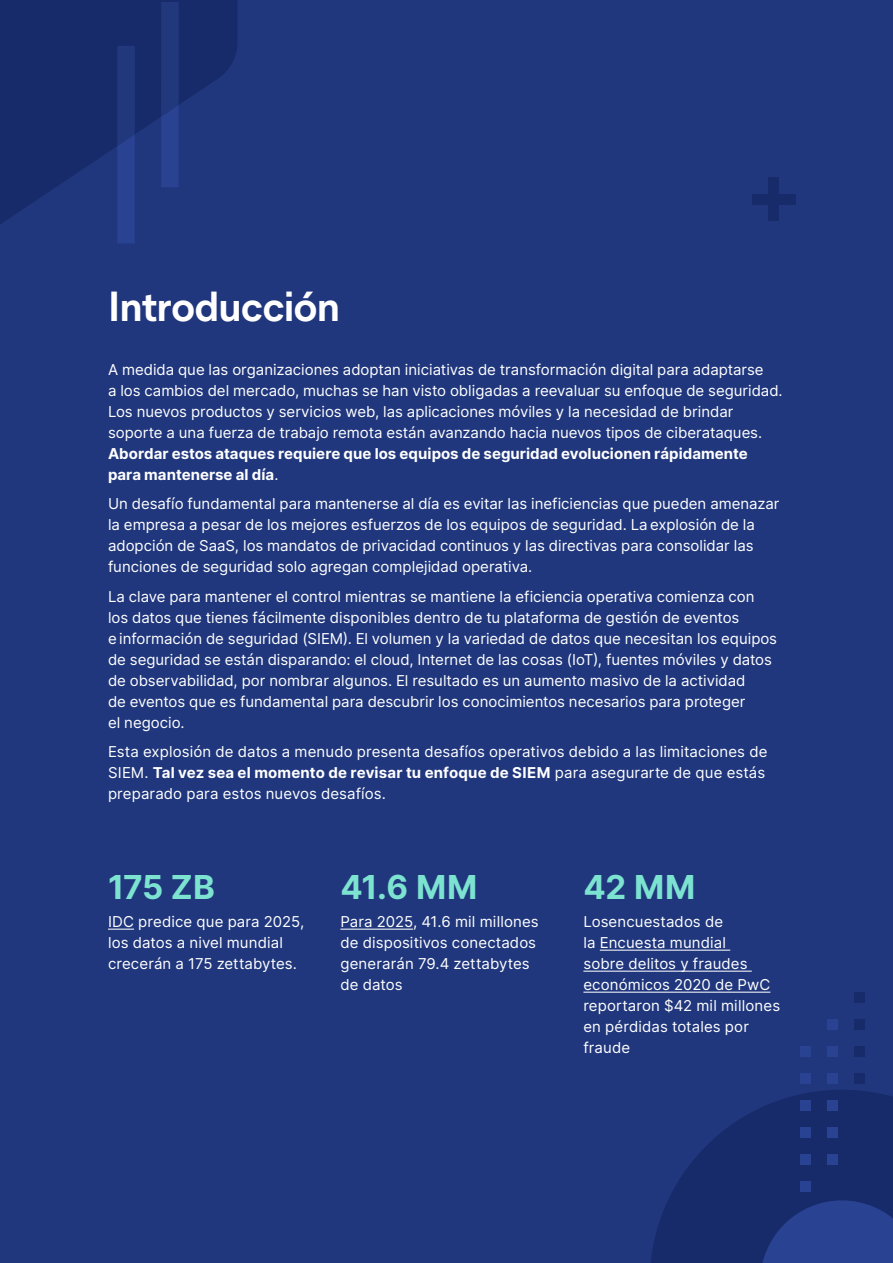
<style>
.page{position:relative;width:893px;height:1263px;background:#20377d}
.page>*{position:absolute;margin:0;border:0;box-sizing:border-box;transform-origin:0 0}
.t1{font:700 42px "Mier B";letter-spacing:-.005em;color:#fff}
.t2{font:700 33px "Inter";letter-spacing:-.005em;color:#7de3d1}
.t3{font:15px/21px "Inter";color:#fff}
.t4{font:700 15px/21px "Inter";color:#fff}
.s1{font-weight:400}
.s2{font-weight:700}
</style>
<div class="page">
<svg style="left:108px;top:929px;width:26px;height:1px"></svg>
<hr style="left:340px;top:929px;width:73px;height:1px;background:#fff">
<div style="left:768px;top:178px;width:11px;height:43px;background:#172b6b"></div>
<div style="left:752px;top:194px;width:43px;height:11px;background:#172b6b"></div>
<svg style="left:0;top:0;width:238px;height:224px;fill:#172b6b"></svg>
<svg style="left:161px;top:2px;width:18px;height:185px"></svg>
<svg style="left:117px;top:46px;width:18px;height:197px"></svg>
<svg style="left:651px;top:1090px;width:242px;height:172px"></svg>
<div style="left:800px;top:1154px;width:11px;height:10px;background:#294291"></div>
<div style="left:800px;top:1181px;width:11px;height:10px;background:#294291"></div>
<div style="left:800px;top:1127px;width:11px;height:11px;background:#294291"></div>
<div style="left:800px;top:1100px;width:11px;height:11px;background:#294291"></div>
<div style="left:800px;top:1073px;width:11px;height:11px;background:#294291"></div>
<div style="left:800px;top:1046px;width:11px;height:11px;background:#294291"></div>
<div style="left:827px;top:1154px;width:11px;height:10px;background:#294291"></div>
<div style="left:827px;top:1127px;width:11px;height:11px;background:#294291"></div>
<div style="left:827px;top:1100px;width:11px;height:11px;background:#294291"></div>
<div style="left:827px;top:1073px;width:11px;height:11px;background:#294291"></div>
<div style="left:827px;top:1046px;width:11px;height:11px;background:#294291"></div>
<div style="left:827px;top:1019px;width:11px;height:11px;background:#294291"></div>
<div style="left:854px;top:1073px;width:11px;height:11px;background:#172b6b"></div>
<div style="left:854px;top:1046px;width:11px;height:11px;background:#172b6b"></div>
<div style="left:854px;top:1019px;width:11px;height:11px;background:#172b6b"></div>
<div style="left:854px;top:992px;width:11px;height:11px;background:#172b6b"></div>
<hr style="left:600px;top:950px;width:130px;height:1px;background:#fff">
<hr style="left:583px;top:971px;width:169px;height:1px;background:#fff">
<hr style="left:583px;top:992px;width:187px;height:1px;background:#fff">
<h1 class="t1" style="left:108px;top:275px;width:233px">Introducción</h1>
<p class="t3" style="left:108px;top:358px;width:676px">A medida que las organizaciones adoptan iniciativas de transformación digital para adaptarse<br>a los cambios del mercado, muchas se han visto obligadas a reevaluar su enfoque de seguridad.<br>Los nuevos productos y servicios web, las aplicaciones móviles y la necesidad de brindar soporte a una fuerza de trabajo remota están avanzando hacia nuevos tipos de ciberataques.</p>
<p class="t4" style="left:108px;top:442px;width:641px">Abordar estos ataques requiere que los equipos de seguridad evolucionen rápidamente para mantenerse al día<span class="s1">.</span></p>
<p class="t3" style="left:108px;top:493px;width:673px">Un desafío fundamental para mantenerse al día es evitar las ineficiencias que pueden amenazar la empresa a pesar de los mejores esfuerzos de los equipos de seguridad. La explosión de la adopción de SaaS, los mandatos de privacidad continuos y las directivas para consolidar las funciones de seguridad solo agregan complejidad operativa.</p>
<p class="t3" style="left:108px;top:585px;width:671px">La clave para mantener el control mientras se mantiene la eficiencia operativa comienza con los datos que tienes fácilmente disponibles dentro de tu plataforma de gestión de eventos<br>e información de seguridad (SIEM). El volumen y la variedad de datos que necesitan los equipos de seguridad se están disparando: el cloud, Internet de las cosas (IoT), fuentes móviles y datos de observabilidad, por nombrar algunos. El resultado es un aumento masivo de la actividad<br>de eventos que es fundamental para descubrir los conocimientos necesarios para proteger<br>el negocio.</p>
<p class="t3" style="left:108px;top:741px;width:661px">Esta explosión de datos a menudo presenta desafíos operativos debido a las limitaciones de<br>SIEM. <span class="s2">Tal vez sea el momento de revisar tu enfoque de SIEM</span> para asegurarte de que estás preparado para estos nuevos desafíos.</p>
<h2 class="t2" style="left:108px;top:863px;width:108px">175 ZB</h2>
<p class="t3" style="left:108px;top:910px;width:198px">IDC predice que para 2025, los datos a nivel mundial crecerán a 175 zettabytes.</p>
<h2 class="t2" style="left:340px;top:863px;width:139px">41.6 MM</h2>
<p class="t3" style="left:340px;top:910px;width:200px">Para 2025, 41.6 mil millones de dispositivos conectados generarán 79.4 zettabytes de datos</p>
<h2 class="t2" style="left:583px;top:863px;width:114px">42 MM</h2>
<p class="t3" style="left:583px;top:910px;width:198px">Losencuestados de<br>la Encuesta mundial<br>sobre delitos y fraudes económicos 2020 de PwC reportaron $42 mil millones en pérdidas totales por fraude</p>
</div>
